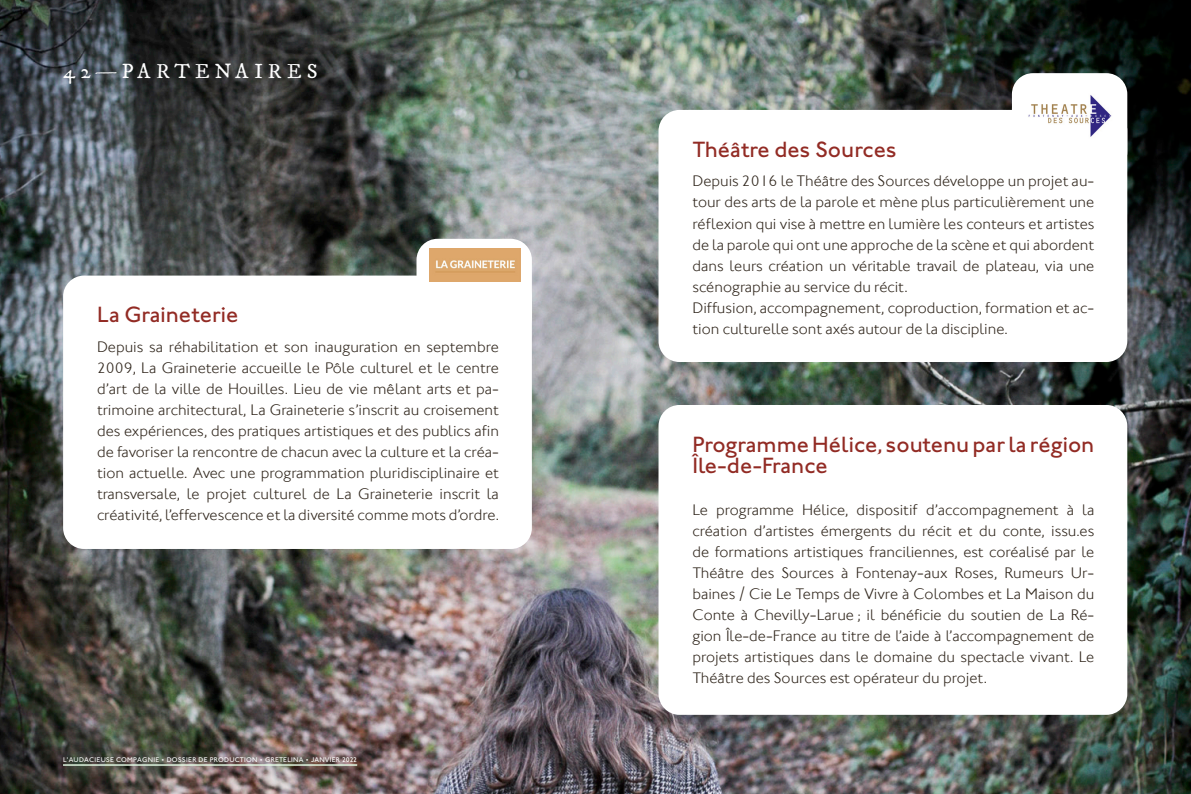
<style>
.page{position:relative;width:1191px;height:794px;background:#fff}
.page>*{position:absolute;margin:0;border:0;box-sizing:border-box;transform-origin:0 0}
.Compo_2{font:500 22.75px/21px "Johnston ITC Std";color:#922b24}
.t1{font:17.5px "IM FELL DW Pica Roman";letter-spacing:.315em;color:#fff}
.Compo_2-2{font:300 15.75px/21px "Johnston ITCW01";color:#2f251b;text-align:justify}
.t2{font:500 7px "Johnston ITC Std";letter-spacing:.04em;color:#fff}
</style>
<div class="page">
<img style="left:0;top:0;width:1191px;height:794px">
<hr style="left:63px;top:764px;width:294px;height:1px;background:#e7ffe9">
<div style="left:658px;top:405px;width:469px;height:310px;background:#fff;border-radius:21px"></div>
<div style="left:1012px;top:73px;width:115px;height:100px;background:#fff;border-radius:21px"></div>
<div style="left:658px;top:110px;width:469px;height:252px;background:#fff;border-radius:21px"></div>
<img style="left:1028px;top:95px;width:84px;height:42px">
<div style="left:416px;top:239px;width:116px;height:99px;background:#fff;border-radius:21px"></div>
<div style="left:63px;top:275px;width:469px;height:274px;background:#fff;border-radius:21px"></div>
<img style="left:429px;top:248px;width:91px;height:33px">
<p class="t1" style="left:63px;top:60px;width:256px">42—PARTENAIRES</p>
<p class="Compo_2" style="left:97px;top:304px;width:143px">La Graineterie</p>
<p class="Compo_2-2" style="left:97px;top:336px;width:403px">Depuis sa réhabilitation et son inauguration en septembre 2009, La Graineterie accueille le Pôle culturel et le centre d’art de la ville de Houilles. Lieu de vie mêlant arts et pa&shy;trimoine architectural, La Graineterie s’inscrit au croisement des expériences, des pratiques artistiques et des publics afin de favoriser la rencontre de chacun avec la culture et la créa&shy;tion actuelle. Avec une programmation pluridisciplinaire et transversale, le projet culturel de La Graineterie inscrit la créativité, l’effervescence et la diversité comme mots d’ordre.</p>
<p class="t2" style="left:63px;top:755px;width:296px">L'AUDACIEUSE COMPAGNIE • DOSSIER DE PRODUCTION • GRETELINA • JANVIER 2022</p>
<p class="Compo_2" style="left:692px;top:139px;width:206px">Théâtre des Sources</p>
<p class="Compo_2-2" style="left:692px;top:171px;width:403px">Depuis 2016 le Théâtre des Sources développe un projet au&shy;tour des arts de la parole et mène plus particulièrement une réflexion qui vise à mettre en lumière les conteurs et artistes de la parole qui ont une approche de la scène et qui abordent dans leurs création un véritable travail de plateau, via une scénographie au service du récit.</p>
<p class="Compo_2-2" style="left:692px;top:297px;width:403px">Diffusion, accompagnement, coproduction, formation et ac&shy;tion culturelle sont axés autour de la discipline.</p>
<p class="Compo_2" style="left:692px;top:433px;width:403px">Programme Hélice, soutenu par la région<br>Île-de-France</p>
<p class="Compo_2-2" style="left:692px;top:499px;width:403px">Le programme Hélice, dispositif d’accompagnement à la création d’artistes émergents du récit et du conte, issu.es de formations artistiques franciliennes, est coréalisé par le Théâtre des Sources à Fontenay-aux Roses, Rumeurs Ur&shy;baines / Cie Le Temps de Vivre à Colombes et La Maison du Conte à Chevilly-Larue ; il bénéficie du soutien de La Ré&shy;gion Île-de-France au titre de l’aide à l’accompagnement de projets artistiques dans le domaine du spectacle vivant. Le Théâtre des Sources est opérateur du projet.</p>
</div>
